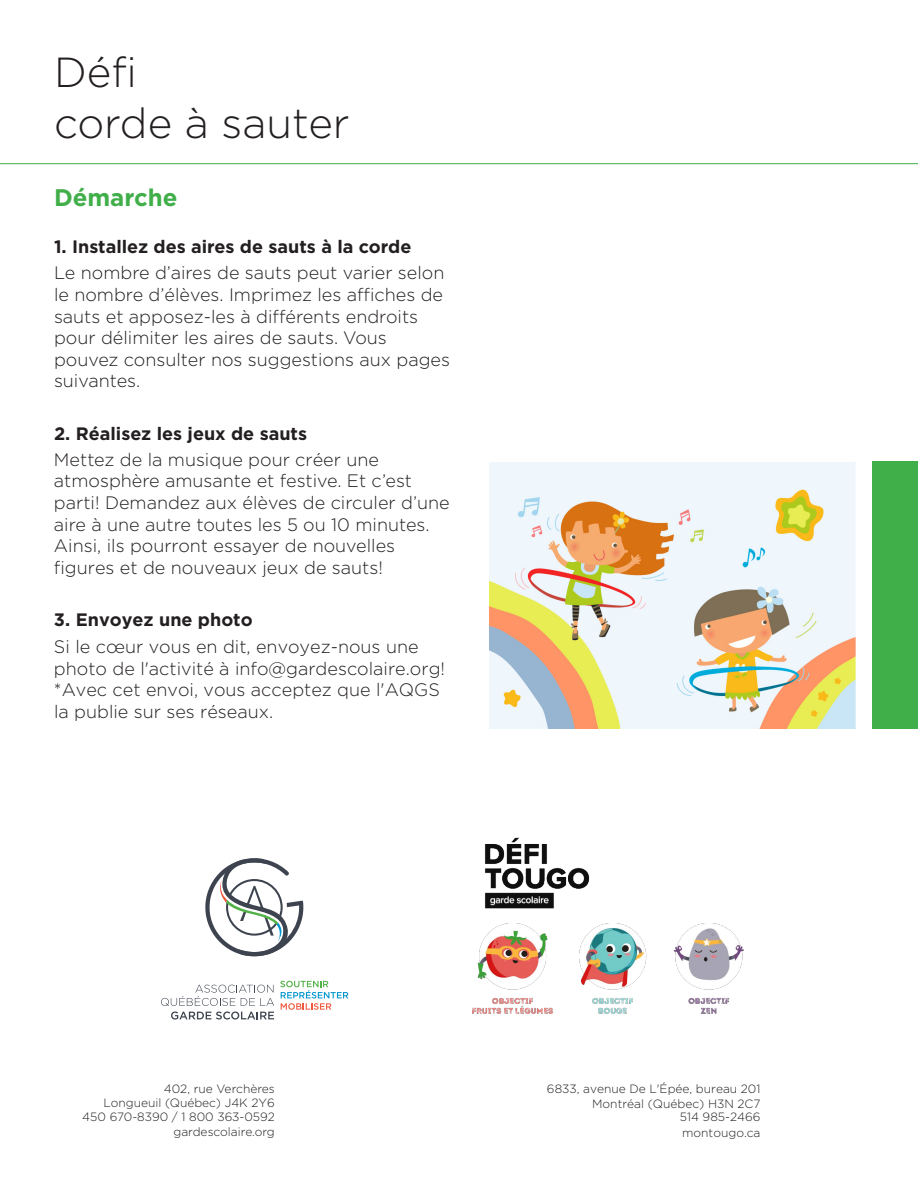
<style>
.page{position:relative;width:918px;height:1188px;background:#fff}
.page>*{position:absolute;margin:0;border:0;box-sizing:border-box;transform-origin:0 0}
.t1{font:300 42px "Gotham";color:#231f20}
.t2{font:700 24px "Gotham";color:#40ae49}
.t3{font:300 18px/21.6px "Gotham";color:#231f20}
.t4{font:300 12px/14px "Gotham";color:#231f20;text-align:right}
.s1{font-weight:700}
</style>
<div class="page">
<div style="left:873px;top:461px;width:45px;height:268px;background:#40ae49"></div>
<img style="left:489px;top:462px;width:366px;height:267px">
<svg style="left:161px;top:985px;width:113px;height:21px"></svg>
<svg style="left:171px;top:1012px;width:103px;height:8px"></svg>
<svg style="left:280px;top:981px;width:68px;height:29px"></svg>
<svg style="left:205px;top:858px;width:99px;height:99px"></svg>
<hr style="left:0;top:163px;width:918px;height:1px;background:#40ae49">
<img style="left:485px;top:837px;width:105px;height:72px">
<img style="left:472px;top:923px;width:271px;height:91px">
<p class="t1" style="left:54px;top:50px;width:85px">Défi</p>
<p class="t1" style="left:54px;top:100px;width:297px">corde à sauter</p>
<p class="t2" style="left:54px;top:184px;width:125px">Démarche</p>
<p class="t3" style="left:54px;top:234px;width:392px;line-height:26.1px"><span class="s1">1. Installez des aires de sauts à la corde<br></span>Le nombre d’aires de sauts peut varier selon</p>
<p class="t3" style="left:54px;top:284px;width:398px">le nombre d’élèves. Imprimez les affiches de sauts et apposez-les à différents endroits pour délimiter les aires de sauts. Vous pouvez consulter nos suggestions aux pages suivantes.</p>
<p class="t3" style="left:54px;top:420px;width:327px;line-height:26.1px"><span class="s1">2. Réalisez les jeux de sauts<br></span>Mettez de la musique pour créer une</p>
<p class="t3" style="left:54px;top:470px;width:397px">atmosphère amusante et festive. Et c’est parti! Demandez aux élèves de circuler d’une aire à une autre toutes les 5 ou 10 minutes.<br>Ainsi, ils pourront essayer de nouvelles figures et de nouveaux jeux de sauts!</p>
<p class="t3" style="left:54px;top:606px;width:366px;line-height:27.3px"><span class="s1">3. Envoyez une photo<br></span>Si le cœur vous en dit, envoyez-nous une</p>
<p class="t3" style="left:54px;top:657px;width:393px">photo de l'activité à info@gardescolaire.org! *Avec cet envoi, vous acceptez que l'AQGS la publie sur ses réseaux.</p>
<p class="t4" style="left:164px;top:1081px;width:112px">402, rue Verchères</p>
<p class="t4" style="left:103px;top:1096px;width:173px">Longueuil (Québec) J4K 2Y6</p>
<p class="t4" style="left:82px;top:1110px;width:194px">450 670-8390 / 1 800 363-0592</p>
<p class="t4" style="left:173px;top:1124px;width:103px">gardescolaire.org</p>
<p class="t4" style="left:547px;top:1082px;width:215px">6833, avenue De L'Épée, bureau 201<br>Montréal (Québec) H3N 2C7<br>514 985-2466</p>
<p class="t4" style="left:682px;top:1125px;width:80px">montougo.ca</p>
</div>
